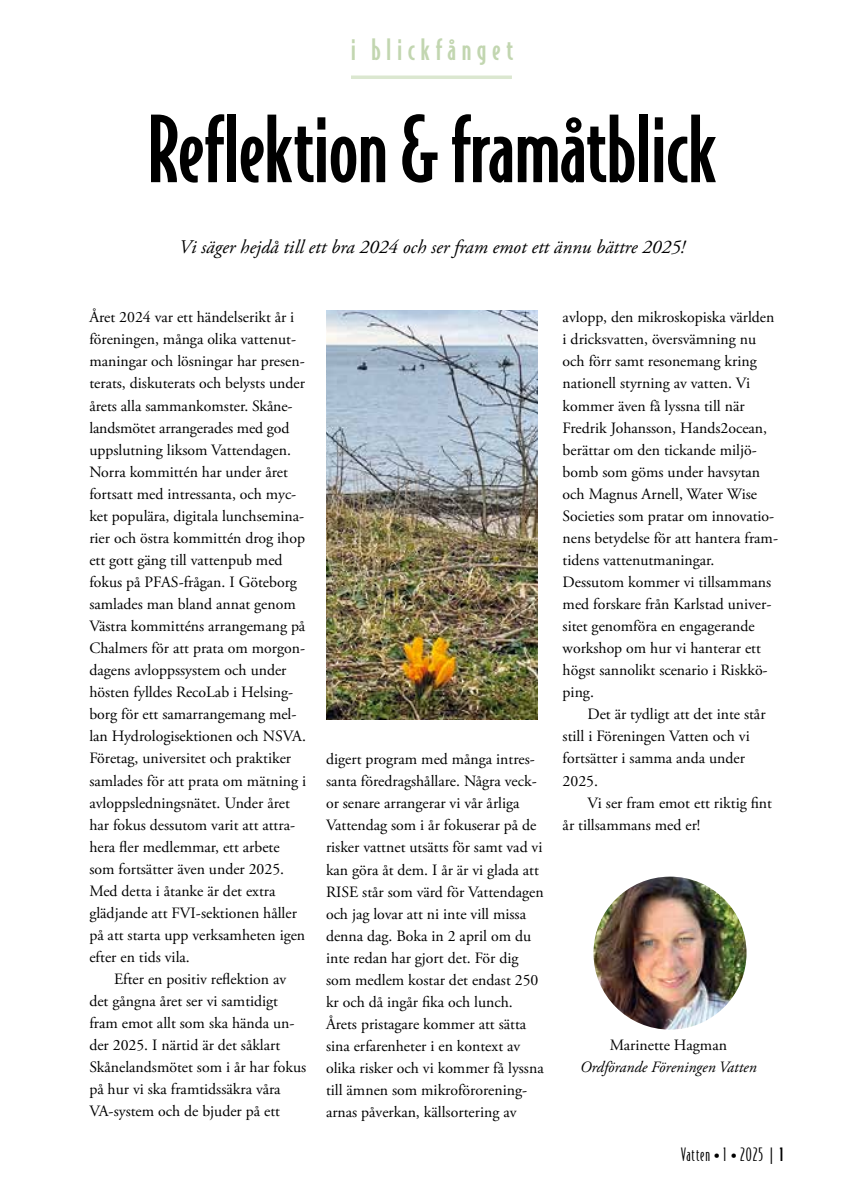
<style>
.page{position:relative;width:844px;height:1191px;background:#fff}
.page>*{position:absolute;margin:0;border:0;box-sizing:border-box;transform-origin:0 0}
.t1{font:500 87.5px "Bodega Sans";letter-spacing:-.01em;color:#000}
.t2{font:500 28px "Bodega Sans";letter-spacing:.195em;color:#c2d6b0}
.t3{font:italic 19.25px "Adobe Garamond Pro";color:#000}
.t4{font:300 17.5px "Bodega Sans";letter-spacing:.05em;color:#000}
.t5{font:15.75px/22.1px "Adobe Garamond Pro";color:#000}
.t6{font:italic 15.75px "Adobe Garamond Pro";color:#000}
.s1{font-family:"Adobe Garamond Pro";font-weight:400;font-size:15.75px}
.s2{font-weight:500}
</style>
<div class="page">
<svg style="left:351px;top:75px;width:161px;height:4px"></svg>
<img style="left:593px;top:876px;width:153px;height:153px;border-radius:76px">
<img style="left:326px;top:311px;width:211px;height:408px">
<h2 class="t2" style="left:350px;top:33px;width:164px">i blickfånget</h2>
<h1 class="t1" style="left:147px;top:97px;width:571px">Reflektion &amp; framåtblick</h1>
<p class="t3" style="left:179px;top:235px;width:507px">Vi säger hejdå till ett bra 2024 och ser fram emot ett ännu bättre 2025!</p>
<p class="t5" style="left:89px;top:307px;width:218px">Året 2024 var ett händelserikt år i föreningen, många olika vattenut&shy;maningar och lösningar har presen&shy;terats, diskuterats och belysts under årets alla sammankomster. Skåne&shy;landsmötet arrangerades med god uppslutning liksom Vattendagen.<br>Norra kommittén har under året fortsatt med intressanta, och myc&shy;ket populära, digitala lunchsemina&shy;rier och östra kommittén drog ihop ett gott gäng till vattenpub med fokus på PFAS-frågan. I Göteborg samlades man bland annat genom Västra kommitténs arrangemang på Chalmers för att prata om morgon&shy;dagens avloppssystem och under hösten fylldes RecoLab i Helsing&shy;borg för ett samarrangemang mel&shy;lan Hydrologisektionen och NSVA.<br>Företag, universitet och praktiker samlades för att prata om mätning i avloppsledningsnätet. Under året har fokus dessutom varit att attra&shy;hera fler medlemmar, ett arbete som fortsätter även under 2025.<br>Med detta i åtanke är det extra glädjande att FVI-sektionen håller på att starta upp verksamheten igen efter en tids vila.</p>
<p class="t5" style="left:89px;top:968px;width:218px;text-indent:25px">Efter en positiv reflektion av det gångna året ser vi samtidigt fram emot allt som ska hända un&shy;der 2025. I närtid är det såklart<br>Skånelandsmötet som i år har fokus på hur vi ska framtidssäkra våra<br>VA-system och de bjuder på ett</p>
<p class="t5" style="left:326px;top:748px;width:219px">digert program med många intres&shy;santa föredragshållare. Några veck&shy;or senare arrangerar vi vår årliga Vattendag som i år fokuserar på de risker vattnet utsätts för samt vad vi kan göra åt dem. I år är vi glada att RISE står som värd för Vattendagen och jag lovar att ni inte vill missa denna dag. Boka in 2 april om du inte redan har gjort det. För dig som medlem kostar det endast 250 kr och då ingår fika och lunch.<br>Årets pristagare kommer att sätta sina erfarenheter i en kontext av olika risker och vi kommer få lyssna till ämnen som mikroförorening&shy;arnas påverkan, källsortering av</p>
<p class="t5" style="left:562px;top:307px;width:217px">avlopp, den mikroskopiska världen i dricksvatten, översvämning nu och förr samt resonemang kring nationell styrning av vatten. Vi kommer även få lyssna till när<br>Fredrik Johansson, Hands2ocean, berättar om den tickande miljö&shy;bomb som göms under havsytan och Magnus Arnell, Water Wise<br>Societies som pratar om innovatio&shy;nens betydelse för att hantera fram&shy;tidens vattenutmaningar.<br>Dessutom kommer vi tillsammans med forskare från Karlstad univer&shy;sitet genomföra en engagerande workshop om hur vi hanterar ett högst sannolikt scenario i Riskkö&shy;ping.</p>
<p class="t5" style="left:562px;top:704px;width:204px;text-indent:25px">Det är tydligt att det inte står still i Föreningen Vatten och vi fortsätter i samma anda under<br>2025.</p>
<p class="t5" style="left:562px;top:792px;width:211px;text-indent:25px">Vi ser fram emot ett riktig fint år tillsammans med er!</p>
<p class="t5" style="left:609px;top:1034px;width:119px">Marinette Hagman</p>
<p class="t6" style="left:580px;top:1057px;width:178px">Ordförande Föreningen Vatten</p>
<p class="t4" style="left:680px;top:1143px;width:104px">Vatten <span class="s1">•</span> 1 <span class="s1">•</span> 2025 | <span class="s2">1</span></p>
</div>
